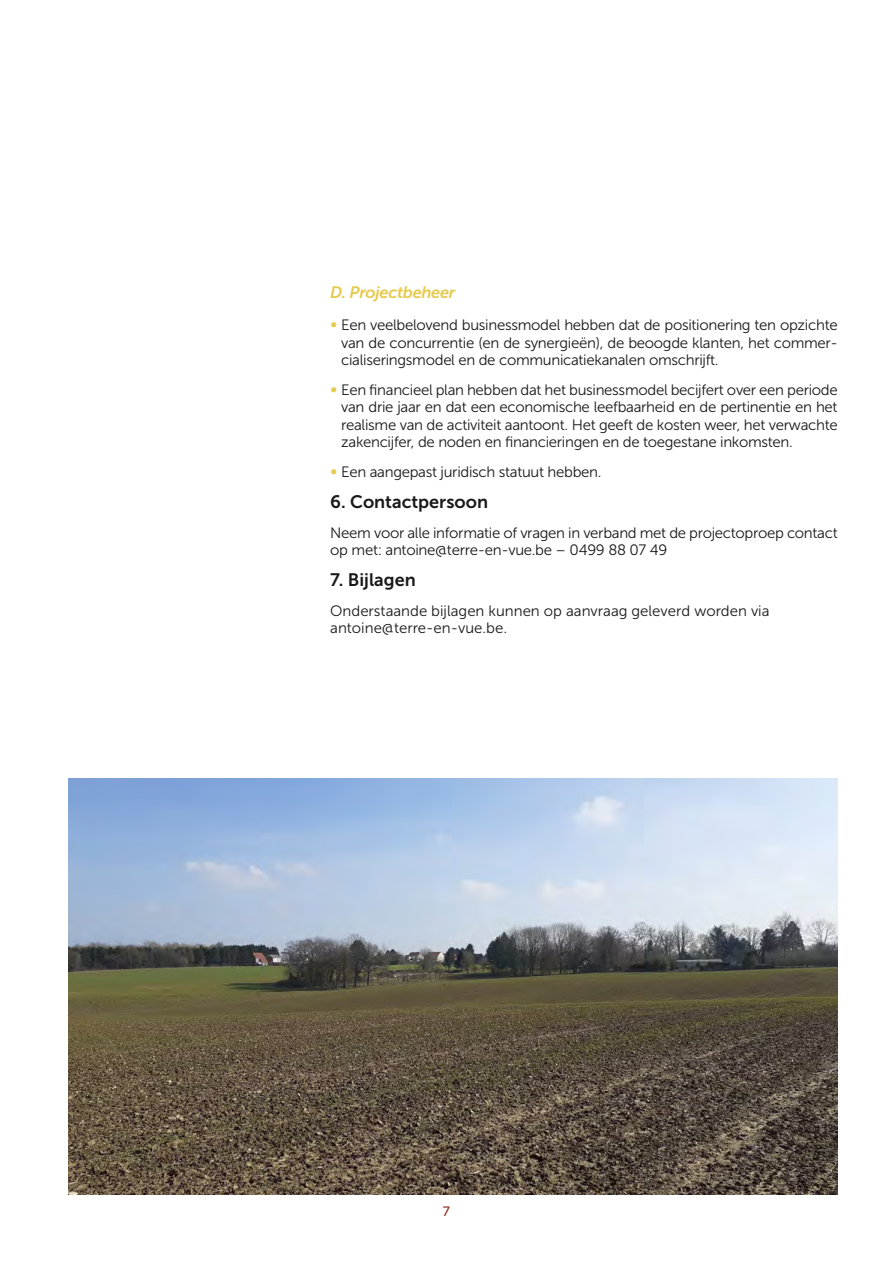
<style>
.page{position:relative;width:893px;height:1263px;background:#fff}
.page>*{position:absolute;margin:0;border:0;box-sizing:border-box;transform-origin:0 0}
.t1{font:18px "Museo Sans 700";color:#191919}
.t2{font:italic 16.5px "Museo Sans 700";letter-spacing:-.02em;color:#e5cb4e}
.t3{font:15px/17.2px "Museo Sans 300";letter-spacing:-.02em;color:#191919;text-align:justify}
.t4{font:15px/17.2px "Museo Sans 300";color:#191919}
.t5{font:13.5px "Museo Sans 500";color:#912d2a}
.s1{color:#e5cb4e}
</style>
<div class="page">
<img style="left:68px;top:778px;width:770px;height:417px">
<p class="t2" style="left:330px;top:283px;width:127px">D. Projectbeheer</p>
<p class="t3" style="left:341px;top:317px;width:498px;text-indent:-11px"><span class="s1">∞</span> Een veelbelovend businessmodel hebben dat de positionering ten opzichte van de concurrentie (en de synergieën), de beoogde klanten, het commer&shy;cialiseringsmodel en de communicatiekanalen omschrijft.</p>
<p class="t3" style="left:341px;top:381px;width:498px;text-indent:-11px"><span class="s1">∞</span> Een financieel plan hebben dat het businessmodel becijfert over een periode van drie jaar en dat een economische leefbaarheid en de pertinentie en het realisme van de activiteit aantoont. Het geeft de kosten weer, het verwachte zakencijfer, de noden en financieringen en de toegestane inkomsten.</p>
<p class="t3" style="left:330px;top:463px;width:273px"><span class="s1">∞</span> Een aangepast juridisch statuut hebben.</p>
<p class="t1" style="left:330px;top:491px;width:159px">6. Contactpersoon</p>
<p class="t3" style="left:330px;top:524px;width:509px">Neem voor alle informatie of vragen in verband met de projectoproep contact op met: antoine@terre-en-vue.be – 0499 88 07 49</p>
<p class="t1" style="left:330px;top:569px;width:87px">7. Bijlagen</p>
<p class="t4" style="left:330px;top:602px;width:441px">Onderstaande bijlagen kunnen op aanvraag geleverd worden via antoine@terre-en-vue.be.</p>
<p class="t5" style="left:443px;top:1204px;width:9px">7</p>
</div>
